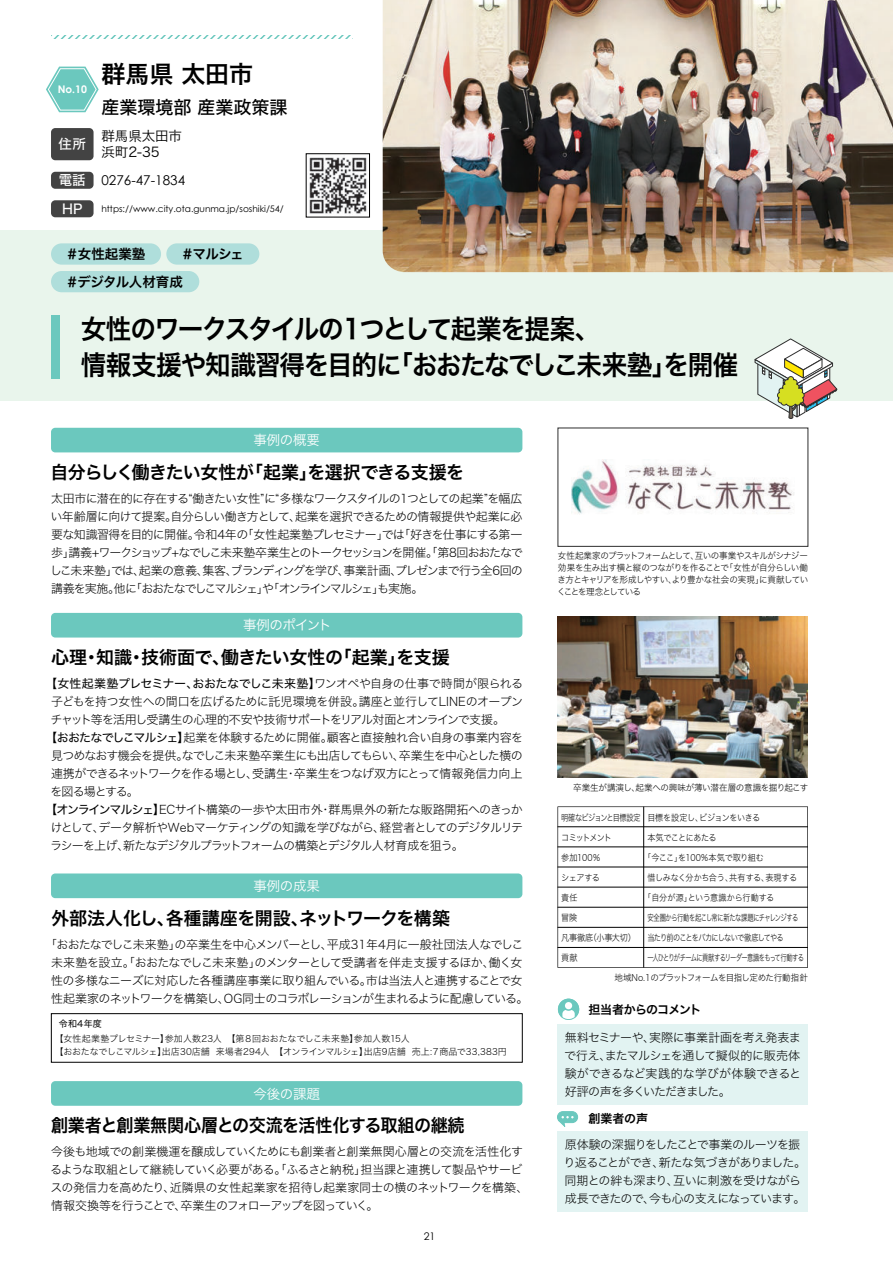
<style>
.page{position:relative;width:893px;height:1263px;background:#fff}
.page>*{position:absolute;margin:0;border:0;box-sizing:border-box;transform-origin:0 0}
.t1{font:27px/36px "Hiragino Sans W6";letter-spacing:-.055em;color:#000;scale:.95 1}
.t2{font:24px "Hiragino Sans W6";color:#000}
.t3{font:18px "Hiragino Sans W6";letter-spacing:-.03em;color:#000}
.t4{font:18px "Hiragino Sans W6";letter-spacing:-.01em;color:#000}
.t5{font:18px "Hiragino Sans W6";letter-spacing:-.03em;color:#000;scale:.95 1}
.t6{font:18px "Hiragino Sans W5";color:#000}
.t7{font:13.5px "Hiragino Sans W3";letter-spacing:-.03em;color:#fff}
.t8{font:13.5px "Century Gothic";color:#000}
.t9{font:13.5px/27.6px "Hiragino Sans W6";letter-spacing:-.045em;color:#000}
.t10{font:13.5px/16.5px "Hiragino Sans W3";color:#000}
.t11{font:13.5px "Hiragino Sans W3";letter-spacing:-.055em;color:#fff}
.t12{font:13.5px "Hiragino Sans W6";letter-spacing:-.01em;color:#000}
.t13{font:13.5px "Hiragino Sans W5";color:#fff}
.t14{font:12px/18px "Hiragino Sans W2";letter-spacing:-.055em;color:#000}
.t15{font:12px "Hiragino Sans W4";letter-spacing:-.035em;color:#000}
.t16{font:12px "Hiragino Sans W2";letter-spacing:-.08em;color:#000}
.t17{font:12px "Hiragino Sans W6";letter-spacing:-.07em;color:#000}
.t18{font:12px "Hiragino Sans W2";letter-spacing:-.09em;color:#000}
.t19{font:12px "Hiragino Sans W6";letter-spacing:-.02em;color:#000}
.t20{font:700 10.5px "Century Gothic";color:#fff}
.t21{font:10.5px "Century Gothic";color:#000}
.t22{font:9px/12px "Hiragino Sans W2";letter-spacing:-.055em;color:#000;text-align:justify;scale:.95 1}
.t23{font:9px "Hiragino Sans W2";letter-spacing:-.055em;color:#000;scale:.9 1}
.t24{font:9px "Hiragino Sans W2";letter-spacing:-.02em;color:#000}
.t25{font:9px "Hiragino Sans W2";letter-spacing:-.025em;color:#000}
.t26{font:9px "Century Gothic";color:#000}
.t27{font:9px "Hiragino Sans W2";letter-spacing:-.03em;color:#000;scale:.95 1}
.t28{font:9px "Hiragino Sans W2";letter-spacing:-.115em;color:#000;scale:.7 1}
.t29{font:9px "Hiragino Sans W2";letter-spacing:-.075em;color:#000;scale:.7 1}
.t30{font:9px "Hiragino Sans W2";letter-spacing:-.11em;color:#000;scale:.8 1}
.t31{font:9px "Hiragino Sans W2";letter-spacing:-.02em;color:#000;scale:.9 1}
.t32{font:9px "Hiragino Sans W2";letter-spacing:-.08em;color:#000;scale:.8 1}
.t33{font:9px "Hiragino Sans W2";letter-spacing:-.025em;color:#000;scale:.9 1}
.t34{font:9px "Hiragino Sans W2";letter-spacing:-.125em;color:#000;scale:.9 1}
.t35{font:9px "Hiragino Sans W4";letter-spacing:.025em;color:#000}
.s1{font-family:"Hiragino Sans W5";color:#fff}
.s2{font-family:"Hiragino Sans W2"}
.s3{font-family:"Hiragino Sans W4"}
</style>
<div class="page">
<div style="left:557px;top:1132px;width:251px;height:80px;background:#e2f3f2"></div>
<div style="left:557px;top:1024px;width:251px;height:80px;background:#e2f3f2"></div>
<svg style="left:557px;top:1111px;width:21px;height:16px"></svg>
<svg style="left:558px;top:999px;width:21px;height:21px"></svg>
<div style="left:0;top:230px;width:893px;height:170px;background:#e9f5ec"></div>
<img style="left:383px;top:0;width:510px;height:272px">
<div style="left:51px;top:315px;width:9px;height:64px;background:#6bc8be"></div>
<div style="left:51px;top:428px;width:471px;height:24px;background:#6bc8be;border-radius:4px"></div>
<div style="left:51px;top:613px;width:471px;height:24px;background:#6bc8be;border-radius:4px"></div>
<div style="left:51px;top:873px;width:471px;height:25px;background:#6bc8be;border-radius:4px"></div>
<div style="left:51px;top:1081px;width:471px;height:25px;background:#6bc8be;border-radius:4px"></div>
<svg style="left:557px;top:806px;width:251px;height:162px"></svg>
<svg style="left:51px;top:36px;width:302px;height:3px"></svg>
<div style="left:51px;top:243px;width:110px;height:22px;background:#afdedb;border-radius:11px"></div>
<div style="left:166px;top:243px;width:93px;height:22px;background:#afdedb;border-radius:11px"></div>
<div style="left:51px;top:271px;width:148px;height:21px;background:#afdedb;border-radius:11px"></div>
<img style="left:309px;top:157px;width:58px;height:57px">
<div style="left:306px;top:153px;width:64px;height:64px;border:1px solid #000"></div>
<img style="left:558px;top:617px;width:250px;height:161px">
<div style="left:51px;top:128px;width:43px;height:32px;background:#434343;border-radius:4px"></div>
<div style="left:51px;top:172px;width:43px;height:17px;background:#434343;border-radius:4px"></div>
<div style="left:51px;top:200px;width:43px;height:17px;background:#434343;border-radius:4px"></div>
<img style="left:571px;top:459px;width:223px;height:55px">
<div style="left:558px;top:428px;width:250px;height:119px;border:1px solid #2e2e2e"></div>
<svg style="left:46px;top:67px;width:53px;height:45px"></svg>
<div style="left:51px;top:1013px;width:472px;height:49px;border:1px solid #000"></div>
<svg style="left:754px;top:338px;width:84px;height:81px"></svg>
<p class="t20" style="left:58px;top:83px;width:31px">No.10</p>
<h2 class="t2" style="left:101px;top:52px;width:153px">群馬県 太田市</h2>
<h3 class="t6" style="left:101px;top:91px;width:187px">産業環境部 産業政策課</h3>
<p class="t10" style="left:101px;top:127px;width:82px">群馬県太田市浜町2-35</p>
<p class="t13" style="left:59px;top:132px;width:29px">住所</p>
<p class="t8" style="left:59px;top:175px;width:128px"><span class="s1">電話</span> 0276-47-1834</p>
<p class="t13" style="left:62px;top:197px;width:22px">HP</p>
<p class="t26" style="left:101px;top:205px;width:184px">https://www.city.ota.gunma.jp/soshiki/54/</p>
<p class="t12" style="left:65px;top:242px;width:81px">＃女性起業塾</p>
<p class="t9" style="left:65px;top:240px;width:180px;text-indent:115px">＃マルシェ＃デジタル人材育成</p>
<h1 class="t1" style="left:81px;top:310px;width:694px">女性のワークスタイルの1つとして起業を提案、<br>情報支援や知識習得を目的に「おおたなでしこ未来塾」を開催</h1>
<p class="t7" style="left:253px;top:428px;width:68px">事例の概要</p>
<h3 class="t3" style="left:50px;top:456px;width:415px">自分らしく働きたい女性が「起業」を選択できる支援を</h3>
<p class="t14" style="left:50px;top:488px;width:474px;text-align:justify">太田市に潜在的に存在する“働きたい女性”に“多様なワークスタイルの1つとしての起業”を幅広い年齢層に向けて提案。自分らしい働き方として、起業を選択できるための情報提供や起業に必要な知識習得を目的に開催。令和4年の「女性起業塾プレセミナー」では「好きを仕事にする第一歩」講義+ワークショップ+なでしこ未来塾卒業生とのトークセッションを開催。「第8回おおたなでしこ未来塾」では、起業の意義、集客、ブランディングを学び、事業計画、プレゼンまで行う全6回の講義を実施。他に「おおたなでしこマルシェ」や「オンラインマルシェ」も実施。</p>
<p class="t11" style="left:243px;top:613px;width:90px">事例のポイント</p>
<h3 class="t4" style="left:51px;top:641px;width:400px">心理・知識・技術面で、働きたい女性の「起業」を支援</h3>
<p class="t15" style="left:45px;top:673px;width:480px">【女性起業塾プレセミナー、おおたなでしこ未来塾】<span class="s2">ワンオペや自身の仕事で時間が限られる</span></p>
<p class="t14" style="left:51px;top:692px;width:473px">子どもを持つ女性への間口を広げるために託児環境を併設。講座と並行してLINEのオープン</p>
<p class="t14" style="left:51px;top:710px;width:456px">チャット等を活用し受講生の心理的不安や技術サポートをリアル対面とオンラインで支援。</p>
<p class="t14" style="left:45px;top:728px;width:480px"><span class="s3">【おおたなでしこマルシェ】</span>起業を体験するために開催。顧客と直接触れ合い自身の事業内容を</p>
<p class="t14" style="left:51px;top:746px;width:473px">見つめなおす機会を提供。なでしこ未来塾卒業生にも出店してもらい、卒業生を中心とした横の</p>
<p class="t14" style="left:51px;top:764px;width:473px">連携ができるネットワークを作る場とし、受講生・卒業生をつなげ双方にとって情報発信力向上</p>
<p class="t18" style="left:50px;top:781px;width:90px">を図る場とする。</p>
<p class="t14" style="left:45px;top:800px;width:479px"><span class="s3">【オンラインマルシェ】</span>ECサイト構築の一歩や太田市外・群馬県外の新たな販路開拓へのきっか</p>
<p class="t14" style="left:50px;top:818px;width:474px">けとして、データ解析やWebマーケティングの知識を学びながら、経営者としてのデジタルリテ</p>
<p class="t16" style="left:50px;top:835px;width:415px">ラシーを上げ、新たなデジタルプラットフォームの構築とデジタル人材育成を狙う。</p>
<p class="t7" style="left:253px;top:874px;width:68px">事例の成果</p>
<h3 class="t3" style="left:51px;top:901px;width:400px">外部法人化し、各種講座を開設、ネットワークを構築</h3>
<p class="t14" style="left:45px;top:934px;width:485px;text-align:center">「おおたなでしこ未来塾」の卒業生を中心メンバーとし、平成31年4月に一般社団法人なでしこ未来塾を設立。「おおたなでしこ未来塾」のメンターとして受講者を伴走支援するほか、働く女性の多様なニーズに対応した各種講座事業に取り組んでいる。市は当法人と連携することで女性起業家のネットワークを構築し、OG同士のコラボレーションが生まれるように配慮している。</p>
<p class="t35" style="left:59px;top:1016px;width:44px">令和4年度</p>
<p class="t25" style="left:54px;top:1030px;width:366px">【女性起業塾プレセミナー】参加人数23人　【第８回おおたなでしこ未来塾】参加人数15人　</p>
<p class="t24" style="left:54px;top:1043px;width:454px">【おおたなでしこマルシェ】出店30店舗 来場者294人　【オンラインマルシェ】出店9店舗 売上:７商品で33,383円</p>
<p class="t7" style="left:253px;top:1081px;width:68px">今後の課題</p>
<h3 class="t5" style="left:51px;top:1109px;width:437px">創業者と創業無関心層との交流を活性化する取組の継続</h3>
<p class="t14" style="left:50px;top:1142px;width:480px">今後も地域での創業機運を醸成していくためにも創業者と創業無関心層との交流を活性化するような取組として継続していく必要がある。「ふるさと納税」担当課と連携して製品やサービスの発信力を高めたり、近隣県の女性起業家を招待し起業家同士の横のネットワークを構築、情報交換等を行うことで、卒業生のフォローアップを図っていく。</p>
<p class="t21" style="left:424px;top:1232px;width:13px">21</p>
<p class="t22" style="left:557px;top:549px;width:266px">女性起業家のプラットフォームとして、互いの事業やスキルがシナジー効果を生み出す横と縦のつながりを作ることで「女性が自分らしい働き方とキャリアを形成しやすい、より豊かな社会の実現」に貢献していくことを理念としている</p>
<p class="t27" style="left:573px;top:780px;width:249px">卒業生が講演し、起業への興味が薄い潜在層の意識を掘り起こす</p>
<p class="t32" style="left:561px;top:809px;width:101px">明確なビジョンと目標設定</p>
<p class="t34" style="left:561px;top:829px;width:58px">コミットメント</p>
<p class="t23" style="left:561px;top:849px;width:45px">参加100%</p>
<p class="t23" style="left:561px;top:869px;width:44px">シェアする</p>
<p class="t23" style="left:561px;top:889px;width:20px">責任</p>
<p class="t23" style="left:561px;top:909px;width:19px">冒険</p>
<p class="t33" style="left:561px;top:929px;width:84px">凡事徹底（小事大切）</p>
<p class="t23" style="left:561px;top:949px;width:20px">貢献</p>
<p class="t23" style="left:647px;top:809px;width:127px">目標を設定し、ビジョンをいきる</p>
<p class="t23" style="left:647px;top:829px;width:79px">本気でことにあたる</p>
<p class="t23" style="left:643px;top:849px;width:136px">「今ここ」を100%本気で取り組む</p>
<p class="t23" style="left:647px;top:869px;width:168px">惜しみなく分かち合う、共有する、表現する</p>
<p class="t31" style="left:643px;top:889px;width:147px">「自分が源」という意識から行動する</p>
<p class="t29" style="left:647px;top:909px;width:217px">安全圏から行動を起こし常に新たな課題にチャレンジする</p>
<p class="t30" style="left:647px;top:929px;width:172px">当たり前のことをバカにしないで徹底してやる</p>
<p class="t28" style="left:647px;top:949px;width:225px">一人ひとりがチームに貢献するリーダー意識をもって行動する</p>
<p class="t22" style="left:614px;top:970px;width:205px">地域No.1のプラットフォームを目指し定めた行動指針</p>
<p class="t17" style="left:588px;top:998px;width:114px">担当者からのコメント</p>
<p class="t14" style="left:564px;top:1027px;width:239px;text-align:justify">無料セミナーや、実際に事業計画を考え発表まで行え、またマルシェを通して擬似的に販売体験ができるなど実践的な学びが体験できると好評の声を多くいただきました。</p>
<p class="t19" style="left:588px;top:1107px;width:61px">創業者の声</p>
<p class="t14" style="left:564px;top:1135px;width:244px">原体験の深掘りをしたことで事業のルーツを振り返ることができ、新たな気づきがありました。同期との絆も深まり、互いに刺激を受けながら成長できたので、今も心の支えになっています。</p>
</div>
